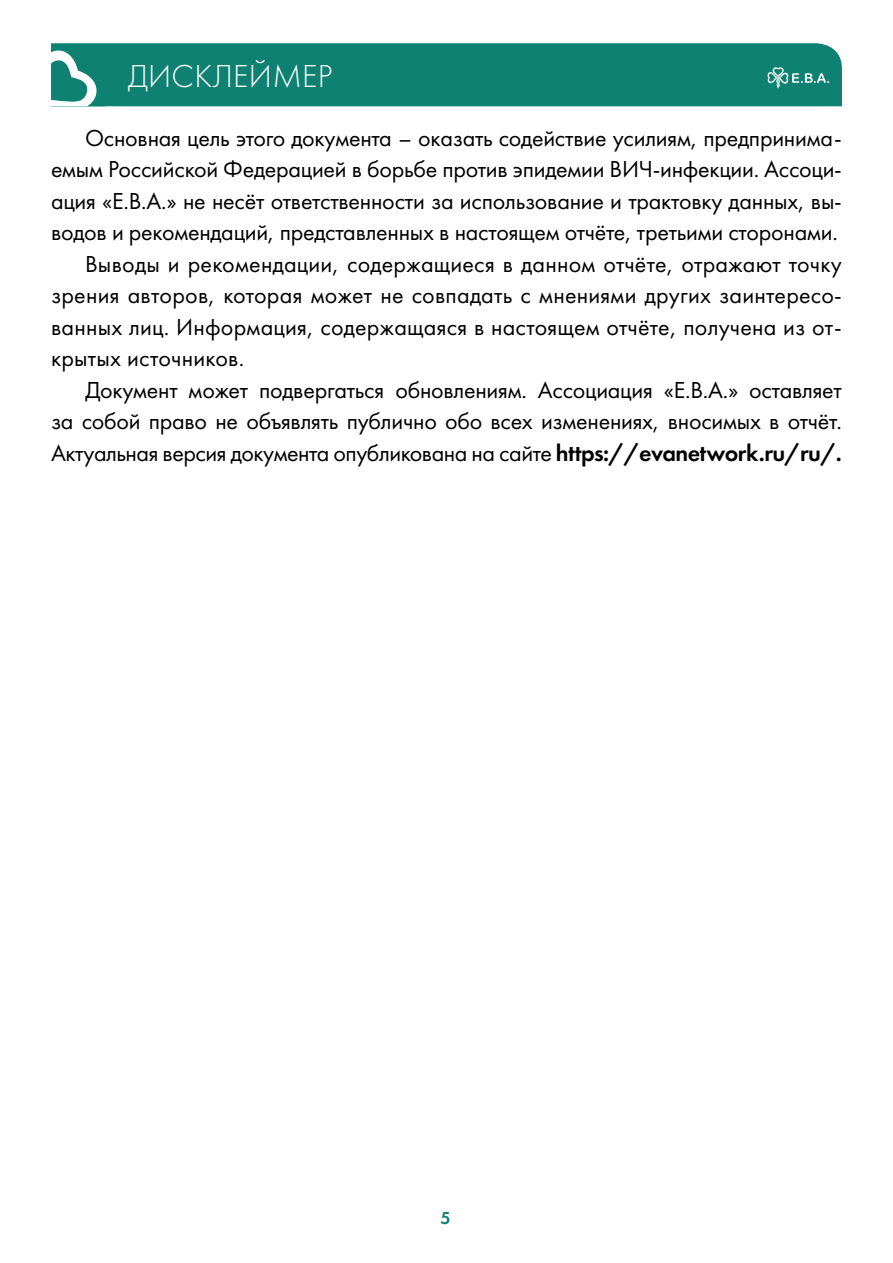
<style>
.page{position:relative;width:893px;height:1263px;background:#fff}
.page>*{position:absolute;margin:0;border:0;box-sizing:border-box;transform-origin:0 0}
.t1{font:300 33px "Futura PT";letter-spacing:.01em;color:#fff}
.t2{font:24px "Futura PT";letter-spacing:-.01em;color:#000}
.t3{font:24px "Futura PT";letter-spacing:.01em;color:#000}
.t4{font:600 18px "Futura PT";color:#0e8172}
.s1{font-weight:600}
</style>
<div class="page">
<div style="left:51px;top:43px;width:791px;height:63px;background:#0e8172"></div>
<svg style="left:51px;top:50px;width:54px;height:56px"></svg>
<svg style="left:767px;top:67px;width:62px;height:22px"></svg>
<h1 class="t1" style="left:128px;top:58px;width:206px">ДИСКЛЕЙМЕР</h1>
<p class="t2" style="left:85px;top:124px;width:758px">Основная цель этого документа – оказать содействие усилиям, предпринима-</p>
<p class="t2" style="left:51px;top:155px;width:792px">емым Российской Федерацией в борьбе против эпидемии ВИЧ-инфекции. Ассоци-</p>
<p class="t2" style="left:51px;top:187px;width:792px">ация «Е.В.А.» не несёт ответственности за использование и трактовку данных, вы-</p>
<p class="t2" style="left:51px;top:218px;width:788px">водов и рекомендаций, представленных в настоящем отчёте, третьими сторонами.</p>
<p class="t3" style="left:85px;top:250px;width:758px">Выводы и рекомендации, содержащиеся в данном отчёте, отражают точку</p>
<p class="t3" style="left:51px;top:281px;width:792px">зрения авторов, которая может не совпадать с мнениями других заинтересо-</p>
<p class="t3" style="left:51px;top:313px;width:792px">ванных лиц. Информация, содержащаяся в настоящем отчёте, получена из от-</p>
<p class="t3" style="left:51px;top:344px;width:195px">крытых источников.</p>
<p class="t2" style="left:85px;top:376px;width:758px">Документ может подвергаться обновлениям. Ассоциация «Е.В.А.» оставляет</p>
<p class="t2" style="left:51px;top:407px;width:792px">за собой право не объявлять публично обо всех изменениях, вносимых в отчёт.</p>
<p class="t2" style="left:51px;top:439px;width:792px">Актуальная версия документа опубликована на сайте <span class="s1">https://evanetwork.ru/ru/.</span></p>
<p class="t4" style="left:441px;top:1207px;width:12px">5</p>
</div>
